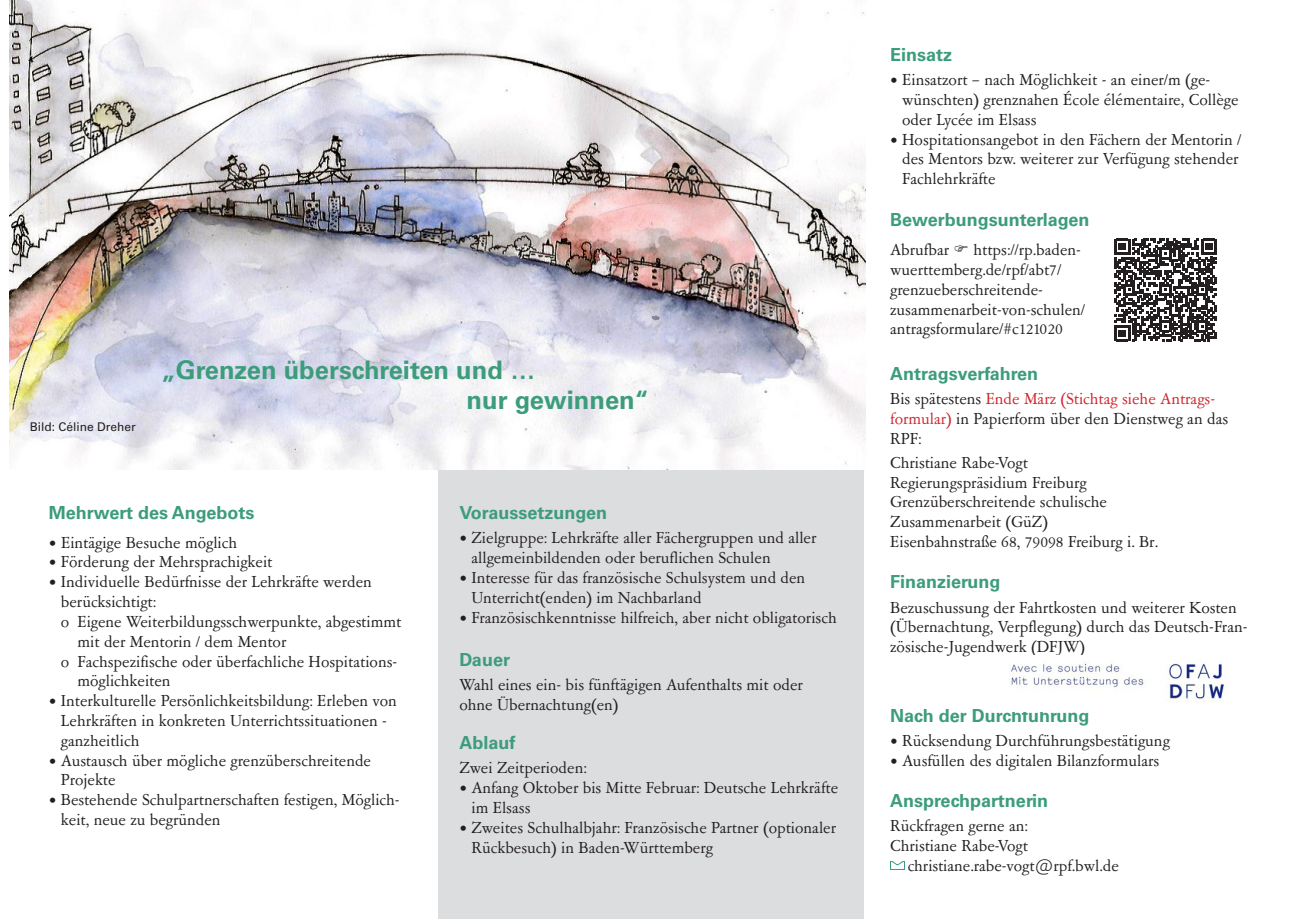
<style>
.page{position:relative;width:1289px;height:919px;background:#fff}
.page>*{position:absolute;margin:0;border:0;box-sizing:border-box;transform-origin:0 0}
.Werbeschrift{font:700 25.5px/30.6px "Univers LT Std";color:#3c9c7b}
.Werbeschrift-2{font:700 18px "Univers LT Std";color:#3c9c7b}
.Werbeschrift-3{font:16.5px/19.8px "Garamont Amst SB";color:#231f20}
.Werbeschrift-4{font:12px "Univers LT Std";color:#231f20}
.s1{font-family:"Myriad Pro";font-size:15px;color:#fff}
.s2{color:#d1232a}
</style>
<div class="page">
<div style="left:438px;top:0;width:425px;height:918px;background:#dcdddf"></div>
<img style="left:890px;top:861px;width:14px;height:8px">
<img style="left:9px;top:0;width:856px;height:469px">
<svg style="left:1114px;top:238px;width:102px;height:103px"></svg>
<img style="left:1011px;top:663px;width:217px;height:39px">
<p class="Werbeschrift-4" style="left:30px;top:420px;width:108px">Bild: Céline Dreher</p>
<p class="Werbeschrift" style="left:466px;top:355px;width:184px;text-indent:-305px">„Grenzen überschreiten und …<br>nur gewinnen“</p>
<p class="Werbeschrift-2" style="left:49px;top:502px;width:207px">Mehrwert des Angebots</p>
<p class="Werbeschrift-3" style="left:49px;top:533px;width:190px">• Eintägige Besuche möglich</p>
<p class="Werbeschrift-3" style="left:49px;top:553px;width:225px">• Förderung der Mehrsprachigkeit</p>
<p class="Werbeschrift-3" style="left:61px;top:572px;width:312px;text-indent:-12px">• Individuelle Bedürfnisse der Lehrkräfte werden berücksichtigt:</p>
<p class="Werbeschrift-3" style="left:77px;top:612px;width:325px;text-indent:-17px">o Eigene Weiterbildungsschwerpunkte, abgestimmt mit der Mentorin / dem Mentor</p>
<p class="Werbeschrift-3" style="left:77px;top:652px;width:321px;text-indent:-17px">o Fachspezifische oder überfachliche Hospitations&shy;möglichkeiten</p>
<p class="Werbeschrift-3" style="left:61px;top:691px;width:337px;text-indent:-12px">• Interkulturelle Persönlichkeitsbildung: Erleben von<br>Lehrkräften in konkreten Unterrichtssituationen - ganzheitlich</p>
<p class="Werbeschrift-3" style="left:61px;top:751px;width:311px;text-indent:-12px">• Austausch über mögliche grenzüberschreitende<br>Projekte</p>
<p class="Werbeschrift-3" style="left:61px;top:790px;width:340px;text-indent:-12px">• Bestehende Schulpartnerschaften festigen, Möglich&shy;keit, neue zu begründen</p>
<p class="Werbeschrift-2" style="left:459px;top:502px;width:149px">Voraussetzungen</p>
<p class="Werbeschrift-3" style="left:471px;top:529px;width:346px;text-indent:-12px">• Zielgruppe: Lehrkräfte aller Fächergruppen und aller allgemeinbildenden oder beruflichen Schulen</p>
<p class="Werbeschrift-3" style="left:471px;top:568px;width:335px;text-indent:-12px">• Interesse für das französische Schulsystem und den<br>Unterricht(enden) im Nachbarland</p>
<p class="Werbeschrift-3" style="left:459px;top:608px;width:379px">• Französischkenntnisse hilfreich, aber nicht obligatorisch</p>
<p class="Werbeschrift-2" style="left:459px;top:649px;width:52px">Dauer</p>
<p class="Werbeschrift-3" style="left:459px;top:675px;width:345px">Wahl eines ein- bis fünftägigen Aufenthalts mit oder ohne Übernachtung(en)</p>
<p class="Werbeschrift-2" style="left:459px;top:732px;width:57px">Ablauf</p>
<p class="Werbeschrift-3" style="left:459px;top:758px;width:129px">Zwei Zeitperioden:</p>
<p class="Werbeschrift-3" style="left:471px;top:778px;width:368px;text-indent:-12px">• Anfang Oktober bis Mitte Februar: Deutsche Lehrkräfte im Elsass</p>
<p class="Werbeschrift-3" style="left:471px;top:818px;width:366px;text-indent:-12px">• Zweites Schulhalbjahr: Französische Partner (optionaler<br>Rückbesuch) in Baden-Württemberg</p>
<p class="Werbeschrift-2" style="left:890px;top:44px;width:64px">Einsatz</p>
<p class="Werbeschrift-3" style="left:902px;top:71px;width:338px;text-indent:-12px">•<span class="s1">•</span>Einsatzort – nach Möglichkeit - an einer/m (ge&shy;wünschten) grenznahen École élémentaire, Collège oder Lycée im Elsass</p>
<p class="Werbeschrift-3" style="left:902px;top:130px;width:341px;text-indent:-12px">• Hospitationsangebot in den Fächern der Mentorin / des Mentors bzw. weiterer zur Verfügung stehender<br>Fachlehrkräfte</p>
<p class="Werbeschrift-2" style="left:890px;top:209px;width:201px">Bewerbungsunterlagen</p>
<p class="Werbeschrift-3" style="left:890px;top:241px;width:196px;text-indent:83px">https://rp.baden&shy;wuerttemberg.de/rpf/abt7/ grenzueberschreitende&shy;zusammenarbeit-von-schulen/ antragsformulare/#c121020</p>
<p class="Werbeschrift-3" style="left:890px;top:241px;width:60px">Abrufbar</p>
<p class="Werbeschrift-2" style="left:890px;top:363px;width:150px">Antragsverfahren</p>
<p class="Werbeschrift-3" style="left:890px;top:389px;width:339px">Bis spätestens <span class="s2">Ende März (Stichtag siehe Antrags&shy;formular)</span> in Papierform über den Dienstweg an das<br>RPF:</p>
<p class="Werbeschrift-3" style="left:890px;top:453px;width:139px">Christiane Rabe-Vogt</p>
<p class="Werbeschrift-3" style="left:890px;top:473px;width:198px">Regierungspräsidium Freiburg</p>
<p class="Werbeschrift-3" style="left:890px;top:493px;width:218px">Grenzüberschreitende schulische<br>Zusammenarbeit (GüZ)</p>
<p class="Werbeschrift-3" style="left:890px;top:532px;width:269px">Eisenbahnstraße 68, 79098 Freiburg i. Br.</p>
<p class="Werbeschrift-2" style="left:890px;top:571px;width:112px">Finanzierung</p>
<p class="Werbeschrift-3" style="left:890px;top:598px;width:359px">Bezuschussung der Fahrtkosten und weiterer Kosten (Übernachtung, Verpflegung) durch das Deutsch-Fran&shy;zösische-Jugendwerk (DFJW)</p>
<p class="Werbeschrift-2" style="left:890px;top:705px;width:201px">Nach der Durchführung</p>
<p class="Werbeschrift-3" style="left:890px;top:731px;width:281px">• Rücksendung Durchführungsbestätigung</p>
<p class="Werbeschrift-3" style="left:890px;top:751px;width:271px">• Ausfüllen des digitalen Bilanzformulars</p>
<p class="Werbeschrift-2" style="left:890px;top:790px;width:160px">Ansprechpartnerin</p>
<p class="Werbeschrift-3" style="left:890px;top:816px;width:139px">Rückfragen gerne an:</p>
<p class="Werbeschrift-3" style="left:907px;top:836px;width:213px;text-indent:-17px">Christiane Rabe-Vogt christiane.rabe-vogt@rpf.bwl.de</p>
</div>
